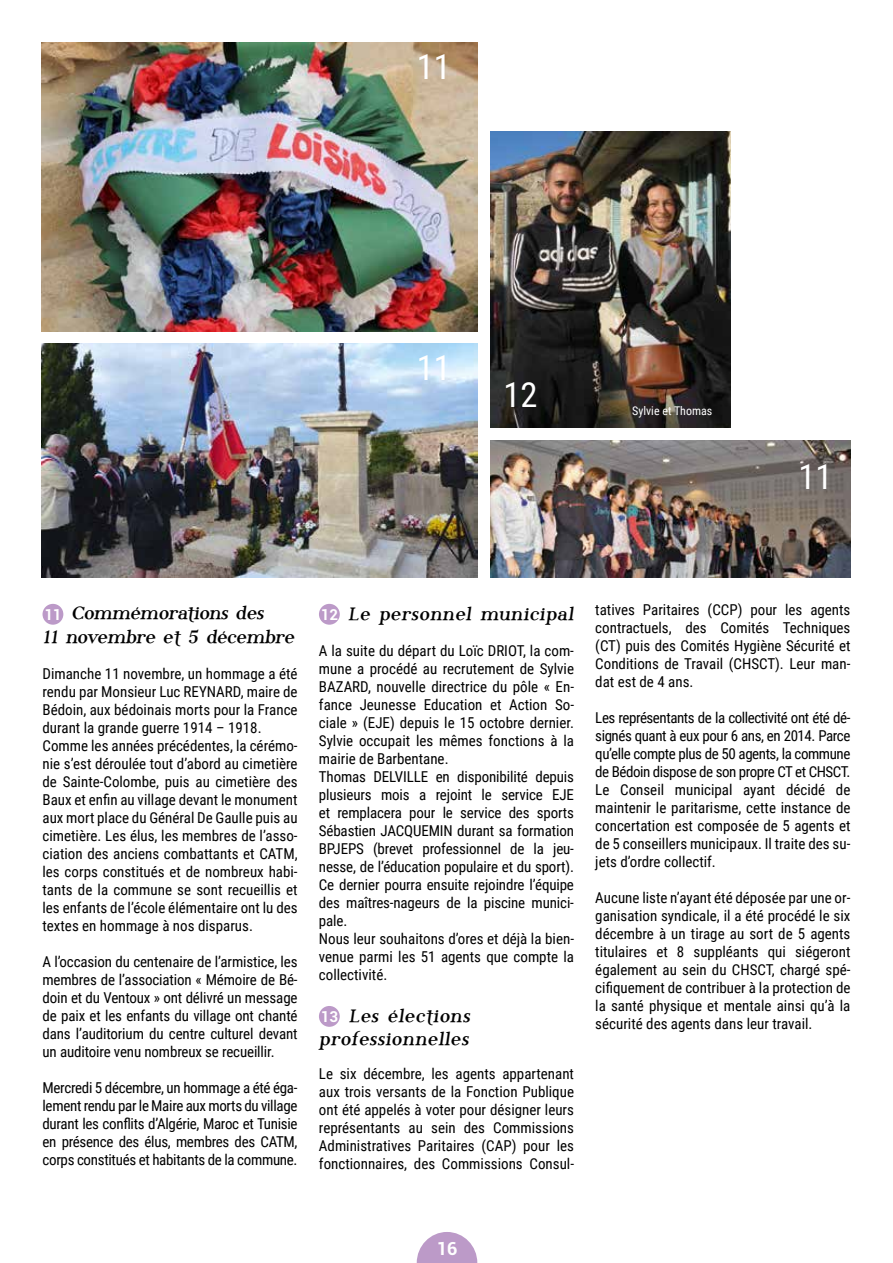
<style>
.page{position:relative;width:893px;height:1263px;background:#fff}
.page>*{position:absolute;margin:0;border:0;box-sizing:border-box;transform-origin:0 0}
.t1{font:34.5px "Roboto Condensed";color:#fff}
.t2{font:19.5px/23.4px "Phosphorus Bromide";color:#000}
.t3{font:19.5px/23.4px "Phosphorus Bromide";letter-spacing:-.04em;color:#000}
.t4{font:700 18px "Roboto";color:#fff}
.t5{font:15px/18px "Roboto Condensed";color:#000;text-align:justify}
.t6{font:12px "Roboto Condensed";color:#fff}
.s1{font-family:"Roboto";font-weight:700;font-size:15px;color:#fff}
</style>
<div class="page">
<img style="left:41px;top:43px;width:436px;height:289px">
<img style="left:491px;top:131px;width:239px;height:296px">
<img style="left:41px;top:343px;width:436px;height:235px">
<svg style="left:417px;top:1232px;width:60px;height:31px"></svg>
<img style="left:491px;top:440px;width:359px;height:138px">
<div style="left:43px;top:604px;width:20px;height:21px;background:#bc9ac8;border-radius:50%"></div>
<div style="left:319px;top:604px;width:21px;height:21px;background:#bc9ac8;border-radius:50%"></div>
<div style="left:319px;top:1006px;width:21px;height:21px;background:#bc9ac8;border-radius:50%"></div>
<h1 class="t1" style="left:417px;top:43px;width:36px">11</h1>
<h1 class="t1" style="left:417px;top:343px;width:36px">11</h1>
<h1 class="t1" style="left:503px;top:370px;width:36px">12</h1>
<p class="t6" style="left:632px;top:402px;width:82px">Sylvie et Thomas</p>
<h1 class="t1" style="left:798px;top:453px;width:36px">11</h1>
<h2 class="t3" style="left:43px;top:602px;width:254px"><span class="s1">11</span> Commémorations des<br>11 novembre et 5 décembre</h2>
<p class="t5" style="left:43px;top:664px;width:257px;text-align:left">Dimanche 11 novembre, un hommage a été rendu par Monsieur Luc REYNARD, maire de Bédoin, aux bédoinais morts pour la France durant la grande guerre 1914 – 1918.<br>Comme les années précédentes, la cérémo&shy;nie s’est déroulée tout d’abord au cimetière de Sainte-Colombe, puis au cimetière des Baux et enfin au village devant le monument aux mort place du Général De Gaulle puis au cimetière. Les élus, les membres de l’asso&shy;ciation des anciens combattants et CATM, les corps constitués et de nombreux habi&shy;tants de la commune se sont recueillis et les enfants de l’école élémentaire ont lu des textes en hommage à nos disparus.</p>
<p class="t5" style="left:43px;top:952px;width:257px">A l’occasion du centenaire de l’armistice, les membres de l’association « Mémoire de Bé&shy;doin et du Ventoux » ont délivré un message de paix et les enfants du village ont chanté dans l’auditorium du centre culturel devant un auditoire venu nombreux se recueillir.</p>
<p class="t5" style="left:43px;top:1078px;width:257px">Mercredi 5 décembre, un hommage a été éga&shy;lement rendu par le Maire aux morts du village durant les conflits d’Algérie, Maroc et Tunisie en présence des élus, membres des CATM, corps constitués et habitants de la commune.</p>
<h2 class="t2" style="left:321px;top:603px;width:255px"><span class="s1">12</span> Le personnel municipal</h2>
<p class="t5" style="left:319px;top:641px;width:257px;text-align:left">A la suite du départ du Loïc DRIOT, la com&shy;mune a procédé au recrutement de Sylvie BAZARD, nouvelle directrice du pôle « En&shy;fance Jeunesse Education et Action So&shy;ciale » (EJE) depuis le 15 octobre dernier.<br>Sylvie occupait les mêmes fonctions à la mairie de Barbentane.<br>Thomas DELVILLE en disponibilité depuis plusieurs mois a rejoint le service EJE et remplacera pour le service des sports Sébastien JACQUEMIN durant sa formation BPJEPS (brevet professionnel de la jeu&shy;nesse, de l’éducation populaire et du sport).<br>Ce dernier pourra ensuite rejoindre l’équipe des maîtres-nageurs de la piscine munici&shy;pale.<br>Nous leur souhaitons d’ores et déjà la bien&shy;venue parmi les 51 agents que compte la collectivité.</p>
<h2 class="t2" style="left:319px;top:1004px;width:153px"><span class="s1">13</span> Les élections professionnelles</h2>
<p class="t5" style="left:319px;top:1064px;width:257px">Le six décembre, les agents appartenant aux trois versants de la Fonction Publique ont été appelés à voter pour désigner leurs représentants au sein des Commissions Administratives Paritaires (CAP) pour les fonctionnaires, des Commissions Consul-</p>
<p class="t5" style="left:595px;top:600px;width:257px">tatives Paritaires (CCP) pour les agents contractuels, des Comités Techniques (CT) puis des Comités Hygiène Sécurité et Conditions de Travail (CHSCT). Leur man&shy;dat est de 4 ans.</p>
<p class="t5" style="left:595px;top:708px;width:257px">Les représentants de la collectivité ont été dé&shy;signés quant à eux pour 6 ans, en 2014. Parce qu’elle compte plus de 50 agents, la commune de Bédoin dispose de son propre CT et CHSCT.<br>Le Conseil municipal ayant décidé de maintenir le paritarisme, cette instance de concertation est composée de 5 agents et de 5 conseillers municipaux. Il traite des su&shy;jets d’ordre collectif.</p>
<p class="t5" style="left:595px;top:888px;width:257px">Aucune liste n’ayant été déposée par une or&shy;ganisation syndicale, il a été procédé le six décembre à un tirage au sort de 5 agents titulaires et 8 suppléants qui siégeront également au sein du CHSCT, chargé spé&shy;cifiquement de contribuer à la protection de la santé physique et mentale ainsi qu’à la sécurité des agents dans leur travail.</p>
<p class="t4" style="left:437px;top:1235px;width:22px">16</p>
</div>
